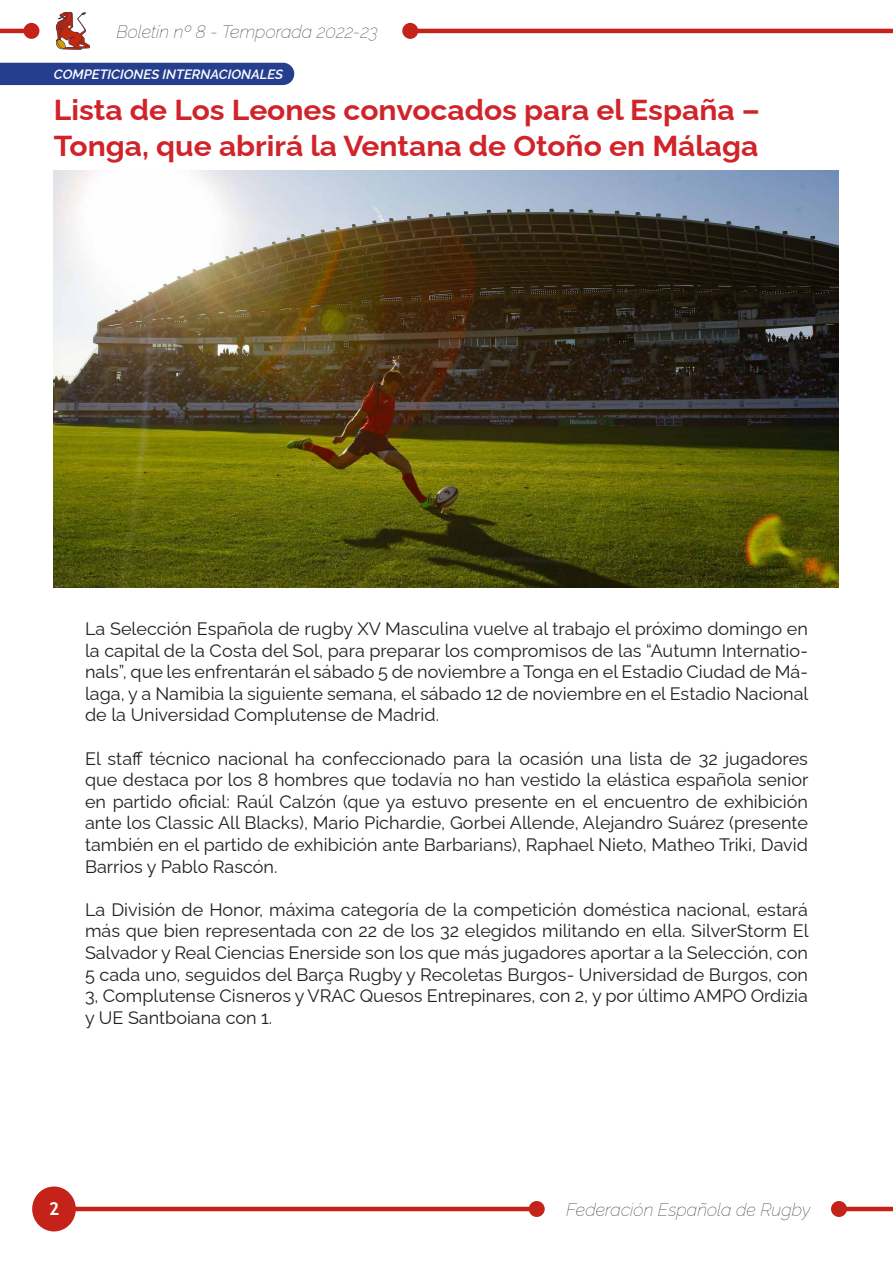
<style>
.page{position:relative;width:893px;height:1263px;background:#fff}
.page>*{position:absolute;margin:0;border:0;box-sizing:border-box;transform-origin:0 0}
.t1{font:700 28.8px/36px "Raleway";color:#d1232a;scale:1.04 1}
.Estilo_de_párrafo_1{font:18px/21.6px "Raleway";color:#231f20;text-align:justify}
.t2{font:italic 100 18px "Raleway";color:#231f20}
.t3{font:700 18px "Trebuchet MS";color:#fff}
.t4{font:italic 600 13.5px "Raleway";color:#fff}
</style>
<div class="page">
<hr style="left:54px;top:1207px;width:483px;height:4px;background:#c5221a">
<hr style="left:410px;top:29px;width:483px;height:4px;background:#c5221a">
<div style="left:402px;top:23px;width:16px;height:16px;background:#c5221a;border-radius:50%"></div>
<div style="left:32px;top:1186px;width:44px;height:45px;background:#c5221a;border-radius:50%"></div>
<img style="left:55px;top:12px;width:35px;height:38px">
<div style="left:529px;top:1201px;width:16px;height:16px;background:#c5221a;border-radius:50%"></div>
<hr style="left:839px;top:1207px;width:54px;height:4px;background:#c5221a">
<div style="left:831px;top:1201px;width:16px;height:16px;background:#c5221a;border-radius:50%"></div>
<hr style="left:0;top:29px;width:31px;height:4px;background:#c5221a">
<div style="left:23px;top:23px;width:16px;height:16px;background:#c5221a;border-radius:50%"></div>
<div style="left:0;top:63px;width:294px;height:22px;background:#253f8e"></div>
<img style="left:54px;top:170px;width:785px;height:418px">
<p class="t2" style="left:116px;top:17px;width:263px">Boletín nº 8 - Temporada 2022-23</p>
<p class="t4" style="left:54px;top:64px;width:231px">COMPETICIONES INTERNACIONALES</p>
<p class="t1" style="left:54px;top:88px;width:680px">Lista de Los Leones convocados para el España –<br>Tonga, que abrirá la Ventana de Otoño en Málaga</p>
<p class="Estilo_de_párrafo_1" style="left:85px;top:616px;width:725px">La Selección Española de rugby XV Masculina vuelve al trabajo el próximo domingo en la capital de la Costa del Sol, para preparar los compromisos de las “Autumn Internatio&shy;nals”, que les enfrentarán el sábado 5 de noviembre a Tonga en el Estadio Ciudad de Má&shy;laga, y a Namibia la siguiente semana, el sábado 12 de noviembre en el Estadio Nacional de la Universidad Complutense de Madrid.</p>
<p class="Estilo_de_párrafo_1" style="left:85px;top:745px;width:725px">El staff técnico nacional ha confeccionado para la ocasión una lista de 32 jugadores que destaca por los 8 hombres que todavía no han vestido la elástica española senior en partido oficial: Raúl Calzón (que ya estuvo presente en el encuentro de exhibición ante los Classic All Blacks), Mario Pichardie, Gorbei Allende, Alejandro Suárez (presente también en el partido de exhibición ante Barbarians), Raphael Nieto, Matheo Triki, David Barrios y Pablo Rascón.</p>
<p class="Estilo_de_párrafo_1" style="left:85px;top:897px;width:725px">La División de Honor, máxima categoría de la competición doméstica nacional, estará más que bien representada con 22 de los 32 elegidos militando en ella. SilverStorm El Salvador y Real Ciencias Enerside son los que más jugadores aportar a la Selección, con 5 cada uno, seguidos del Barça Rugby y Recoletas Burgos- Universidad de Burgos, con 3, Complutense Cisneros y VRAC Quesos Entrepinares, con 2, y por último AMPO Ordizia y UE Santboiana con 1.</p>
<p class="t3" style="left:49px;top:1197px;width:12px">2</p>
<p class="t2" style="left:566px;top:1195px;width:246px">Federación Española de Rugby</p>
</div>
